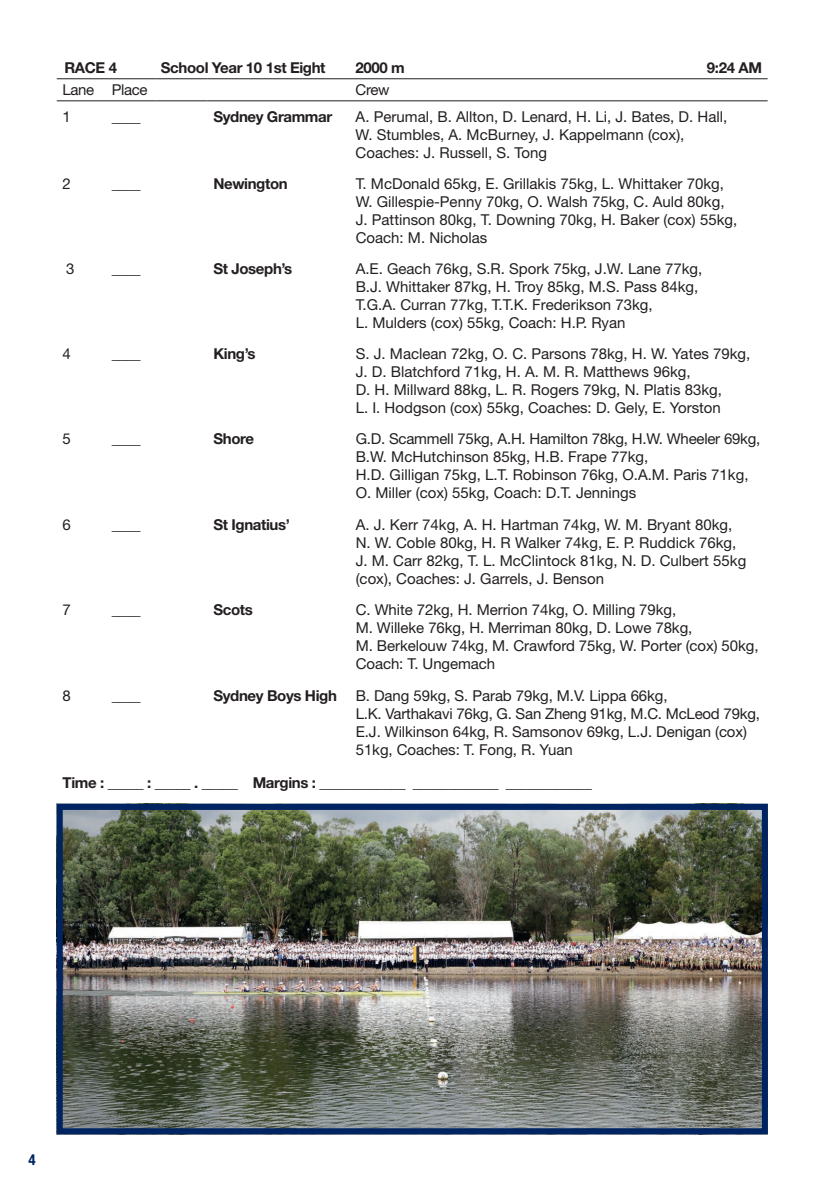
<style>
.page{position:relative;width:840px;height:1191px;background:#fff}
.page>*{position:absolute;margin:0;border:0;box-sizing:border-box;transform-origin:0 0}
.t1{font:15px/18px "Helvetica Neue LT Std";color:#231f20}
.t2{font:700 15px "Helvetica Neue LT Std";letter-spacing:-.025em;color:#231f20}
.t3{font:15px "Helvetica Neue LT Std";letter-spacing:-.025em;color:#231f20}
.t4{font:700 condensed 15px "Helvetica Neue LT Std";color:#002361}
</style>
<div class="page">
<hr style="left:57px;top:78px;width:49px;height:1px;background:#231f20">
<hr style="left:106px;top:78px;width:49px;height:1px;background:#231f20">
<hr style="left:155px;top:78px;width:52px;height:1px;background:#231f20">
<hr style="left:207px;top:78px;width:143px;height:1px;background:#231f20">
<hr style="left:350px;top:78px;width:417px;height:1px;background:#231f20">
<hr style="left:57px;top:100px;width:49px;height:1px;background:#231f20">
<hr style="left:106px;top:100px;width:49px;height:1px;background:#231f20">
<hr style="left:155px;top:100px;width:52px;height:1px;background:#231f20">
<hr style="left:207px;top:100px;width:143px;height:1px;background:#231f20">
<hr style="left:350px;top:100px;width:417px;height:1px;background:#231f20">
<img style="left:64px;top:811px;width:696px;height:316px">
<div style="left:57px;top:804px;width:710px;height:330px;border:6px solid #002361"></div>
<p class="t2" style="left:64px;top:58px;width:54px">RACE 4</p>
<p class="t2" style="left:161px;top:58px;width:166px">School Year 10 1st Eight</p>
<p class="t2" style="left:355px;top:58px;width:51px">2000 m</p>
<p class="t2" style="left:706px;top:58px;width:56px">9:24 AM</p>
<p class="t3" style="left:62px;top:81px;width:86px">Lane Place</p>
<p class="t1" style="left:355px;top:81px;width:35px">Crew</p>
<p class="t1" style="left:62px;top:107px;width:10px">1</p>
<p class="t1" style="left:112px;top:107px;width:30px">____</p>
<p class="t2" style="left:213px;top:107px;width:120px">Sydney Grammar</p>
<p class="t1" style="left:355px;top:107px;width:373px">A. Perumal, B. Allton, D. Lenard, H. Li, J. Bates, D. Hall,<br>W. Stumbles, A. McBurney, J. Kappelmann (cox),<br>Coaches: J. Russell, S. Tong</p>
<p class="t1" style="left:62px;top:174px;width:10px">2</p>
<p class="t1" style="left:112px;top:174px;width:30px">____</p>
<p class="t2" style="left:213px;top:174px;width:76px">Newington</p>
<p class="t1" style="left:355px;top:174px;width:383px">T. McDonald 65kg, E. Grillakis 75kg, L. Whittaker 70kg, W. Gillespie-Penny 70kg, O. Walsh 75kg, C. Auld 80kg, J. Pattinson 80kg, T. Downing 70kg, H. Baker (cox) 55kg, Coach: M. Nicholas</p>
<p class="t1" style="left:66px;top:259px;width:10px">3</p>
<p class="t1" style="left:112px;top:259px;width:30px">____</p>
<p class="t2" style="left:213px;top:259px;width:80px">St Joseph’s</p>
<p class="t1" style="left:355px;top:259px;width:348px">A.E. Geach 76kg, S.R. Spork 75kg, J.W. Lane 77kg, B.J. Whittaker 87kg, H. Troy 85kg, M.S. Pass 84kg, T.G.A. Curran 77kg, T.T.K. Frederikson 73kg,<br>L. Mulders (cox) 55kg, Coach: H.P. Ryan</p>
<p class="t1" style="left:62px;top:345px;width:10px">4</p>
<p class="t1" style="left:112px;top:345px;width:30px">____</p>
<p class="t2" style="left:213px;top:344px;width:43px">King’s</p>
<p class="t1" style="left:355px;top:345px;width:396px">S. J. Maclean 72kg, O. C. Parsons 78kg, H. W. Yates 79kg, J. D. Blatchford 71kg, H. A. M. R. Matthews 96kg,<br>D. H. Millward 88kg, L. R. Rogers 79kg, N. Platis 83kg,<br>L. I. Hodgson (cox) 55kg, Coaches: D. Gely, E. Yorston</p>
<p class="t1" style="left:62px;top:430px;width:10px">5</p>
<p class="t1" style="left:112px;top:430px;width:30px">____</p>
<p class="t2" style="left:213px;top:430px;width:42px">Shore</p>
<p class="t1" style="left:355px;top:430px;width:406px">G.D. Scammell 75kg, A.H. Hamilton 78kg, H.W. Wheeler 69kg, B.W. McHutchinson 85kg, H.B. Frape 77kg,<br>H.D. Gilligan 75kg, L.T. Robinson 76kg, O.A.M. Paris 71kg, O. Miller (cox) 55kg, Coach: D.T. Jennings</p>
<p class="t1" style="left:62px;top:515px;width:10px">6</p>
<p class="t1" style="left:112px;top:515px;width:30px">____</p>
<p class="t2" style="left:213px;top:515px;width:78px">St Ignatius’</p>
<p class="t1" style="left:355px;top:515px;width:392px">A. J. Kerr 74kg, A. H. Hartman 74kg, W. M. Bryant 80kg, N. W. Coble 80kg, H. R Walker 74kg, E. P. Ruddick 76kg, J. M. Carr 82kg, T. L. McClintock 81kg, N. D. Culbert 55kg (cox), Coaches: J. Garrels, J. Benson</p>
<p class="t1" style="left:62px;top:600px;width:10px">7</p>
<p class="t1" style="left:112px;top:600px;width:30px">____</p>
<p class="t2" style="left:213px;top:600px;width:41px">Scots</p>
<p class="t1" style="left:355px;top:600px;width:404px">C. White 72kg, H. Merrion 74kg, O. Milling 79kg,<br>M. Willeke 76kg, H. Merriman 80kg, D. Lowe 78kg,<br>M. Berkelouw 74kg, M. Crawford 75kg, W. Porter (cox) 50kg, Coach: T. Ungemach</p>
<p class="t2" style="left:213px;top:686px;width:125px">Sydney Boys High</p>
<p class="t1" style="left:355px;top:686px;width:405px">B. Dang 59kg, S. Parab 79kg, M.V. Lippa 66kg,<br>L.K. Varthakavi 76kg, G. San Zheng 91kg, M.C. McLeod 79kg, E.J. Wilkinson 64kg, R. Samsonov 69kg, L.J. Denigan (cox)<br>51kg, Coaches: T. Fong, R. Yuan</p>
<p class="t2" style="left:62px;top:773px;width:530px">Time : _____ : _____ . _____ Margins : ____________ ____________ ____________</p>
<p class="t1" style="left:62px;top:686px;width:10px">8</p>
<p class="t1" style="left:112px;top:686px;width:30px">____</p>
<p class="t4" style="left:28px;top:1150px;width:9px">4</p>
</div>
